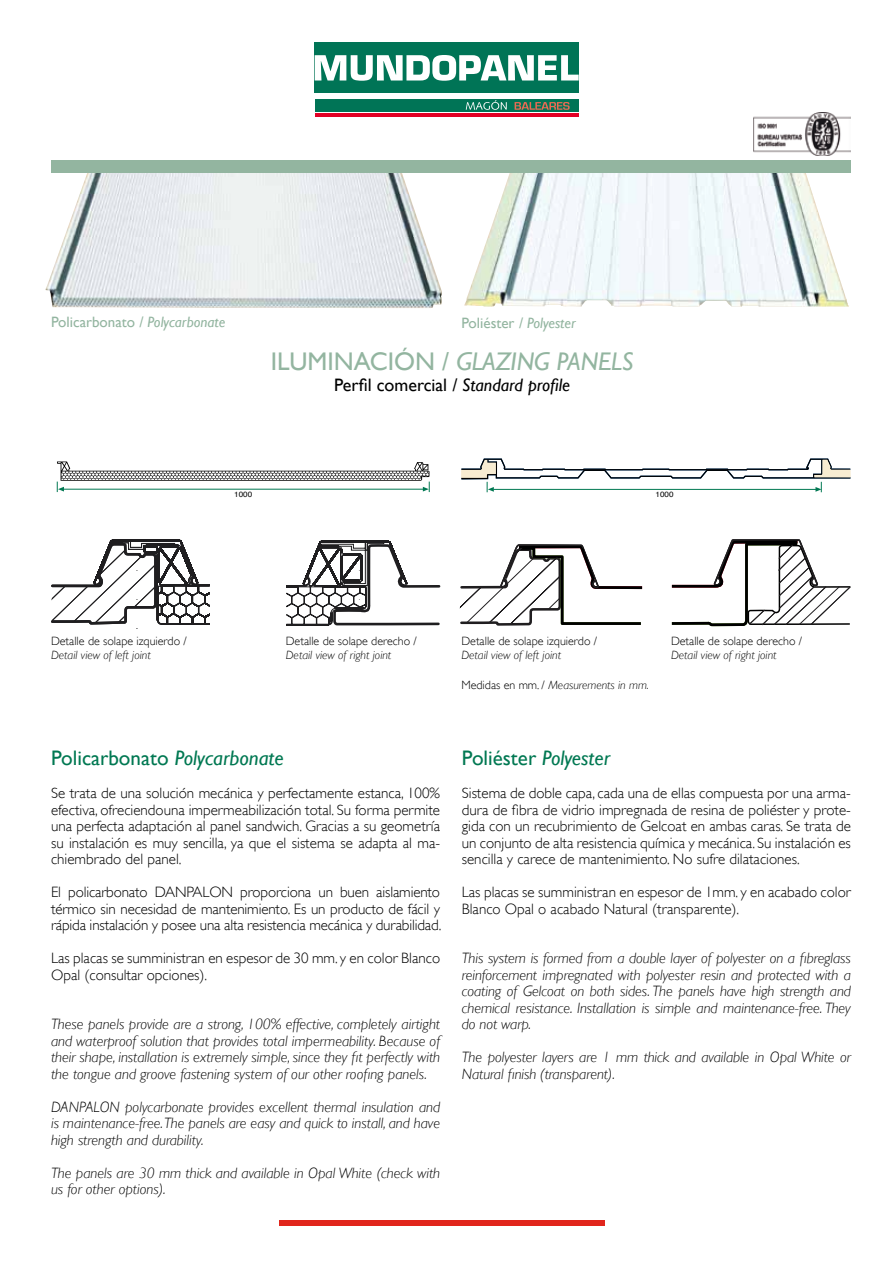
<style>
.page{position:relative;width:893px;height:1263px;background:#fff}
.page>*{position:absolute;margin:0;border:0;box-sizing:border-box;transform-origin:0 0}
.t1{font:italic 25.5px "Gill Sans";color:#93b5a0}
.t2{font:21px "Gill Sans";color:#007852}
.t3{font:italic 18px "Gill Sans";color:#000}
.t4{font:300 15px/16.5px "Gill Sans";color:#000;text-align:justify}
.t5{font:italic 300 15px/16.5px "Gill Sans";color:#000;text-align:justify}
.t6{font:italic 15px "Gill Sans";color:#93b5a0}
.t7{font:italic 300 12px "Gill Sans";color:#000}
.t8{font:300 12px "Gill Sans";color:#000}
.t9{font:7.65px "Helvetica";color:#000;scale:1.06 1}
.s1{font-style:normal}
.s2{font-style:italic}
</style>
<div class="page">
<div style="left:279px;top:1220px;width:326px;height:6px;background:#e1261c"></div>
<hr style="left:315px;top:113px;width:264px;height:4px;background:#e20025">
<div style="left:315px;top:43px;width:264px;height:50px;background:#007456"></div>
<div style="left:315px;top:99px;width:264px;height:13px;background:#007456"></div>
<svg style="left:466px;top:100px;width:41px;height:10px"></svg>
<svg style="left:315px;top:55px;width:264px;height:26px"></svg>
<svg style="left:515px;top:102px;width:55px;height:8px"></svg>
<img style="left:46px;top:173px;width:396px;height:135px">
<img style="left:464px;top:173px;width:385px;height:134px">
<div style="left:51px;top:160px;width:799px;height:13px;background:#93b5a0"></div>
<svg style="left:51px;top:459px;width:800px;height:170px"></svg>
<hr style="left:493px;top:489px;width:326px;height:1px;background:#007852">
<img style="left:753px;top:113px;width:97px;height:42px">
<p class="t6" style="left:51px;top:313px;width:176px"><span class="s1">Policarbonato</span> / Polycarbonate</p>
<p class="t6" style="left:461px;top:314px;width:116px"><span class="s1">Poliéster</span> / Polyester</p>
<h1 class="t1" style="left:271px;top:347px;width:364px"><span class="s1">ILUMINACIÓN /</span> GLAZING PANELS</h1>
<p class="t3" style="left:334px;top:375px;width:237px"><span class="s1">Perfil comercial</span> / Standard profile</p>
<p class="t9" style="left:234px;top:489px;width:18px">1000</p>
<p class="t9" style="left:656px;top:489px;width:18px">1000</p>
<p class="t8" style="left:51px;top:631px;width:137px">Detalle de solape izquierdo /</p>
<p class="t7" style="left:51px;top:648px;width:101px">Detail view of left joint</p>
<p class="t8" style="left:286px;top:631px;width:133px">Detalle de solape derecho /</p>
<p class="t7" style="left:286px;top:648px;width:107px">Detail view of right joint</p>
<p class="t8" style="left:461px;top:631px;width:137px">Detalle de solape izquierdo /</p>
<p class="t7" style="left:461px;top:648px;width:101px">Detail view of left joint</p>
<p class="t7" style="left:461px;top:678px;width:189px"><span class="s1">Medidas en mm. /</span> Measurements in mm.</p>
<p class="t8" style="left:671px;top:631px;width:133px">Detalle de solape derecho /</p>
<p class="t7" style="left:671px;top:648px;width:107px">Detail view of right joint</p>
<h2 class="t2" style="left:51px;top:746px;width:234px">Policarbonato <span class="s2">Polycarbonate</span></h2>
<p class="t4" style="left:51px;top:784px;width:391px">Se trata de una solución mecánica y perfectamente estanca, 100% efectiva, ofreciendouna impermeabilización total. Su forma permite una perfecta adaptación al panel sandwich. Gracias a su geometría su instalación es muy sencilla, ya que el sistema se adapta al ma&shy;chiembrado del panel.</p>
<p class="t4" style="left:51px;top:883px;width:392px">El policarbonato DANPALON proporciona un buen aislamiento térmico sin necesidad de mantenimiento. Es un producto de fácil y rápida instalación y posee una alta resistencia mecánica y durabilidad.</p>
<p class="t4" style="left:51px;top:949px;width:391px">Las placas se sumministran en espesor de 30 mm. y en color Blanco<br>Opal (consultar opciones).</p>
<p class="t5" style="left:51px;top:1016px;width:391px">These panels provide are a strong, 100% effective, completely airtight and waterproof solution that provides total impermeability. Because of their shape, installation is extremely simple, since they fit perfectly with the tongue and groove fastening system of our other roofing panels.</p>
<p class="t5" style="left:51px;top:1099px;width:391px">DANPALON polycarbonate provides excellent thermal insulation and is maintenance-free.The panels are easy and quick to install, and have high strength and durability.</p>
<p class="t5" style="left:51px;top:1165px;width:391px">The panels are 30 mm thick and available in Opal White (check with us for other options).</p>
<h2 class="t2" style="left:462px;top:746px;width:150px">Poliéster <span class="s2">Polyester</span></h2>
<p class="t4" style="left:462px;top:784px;width:391px">Sistema de doble capa, cada una de ellas compuesta por una arma&shy;dura de fibra de vidrio impregnada de resina de poliéster y prote&shy;gida con un recubrimiento de Gelcoat en ambas caras. Se trata de un conjunto de alta resistencia química y mecánica. Su instalación es sencilla y carece de mantenimiento. No sufre dilataciones.</p>
<p class="t4" style="left:462px;top:883px;width:391px">Las placas se sumministran en espesor de 1mm. y en acabado color<br>Blanco Opal o acabado Natural (transparente).</p>
<p class="t5" style="left:462px;top:950px;width:391px">This system is formed from a double layer of polyester on a fibreglass reinforcement impregnated with polyester resin and protected with a coating of Gelcoat on both sides. The panels have high strength and chemical resistance. Installation is simple and maintenance-free. They do not warp.</p>
<p class="t5" style="left:462px;top:1049px;width:391px">The polyester layers are 1 mm thick and available in Opal White or<br>Natural finish (transparent).</p>
</div>
